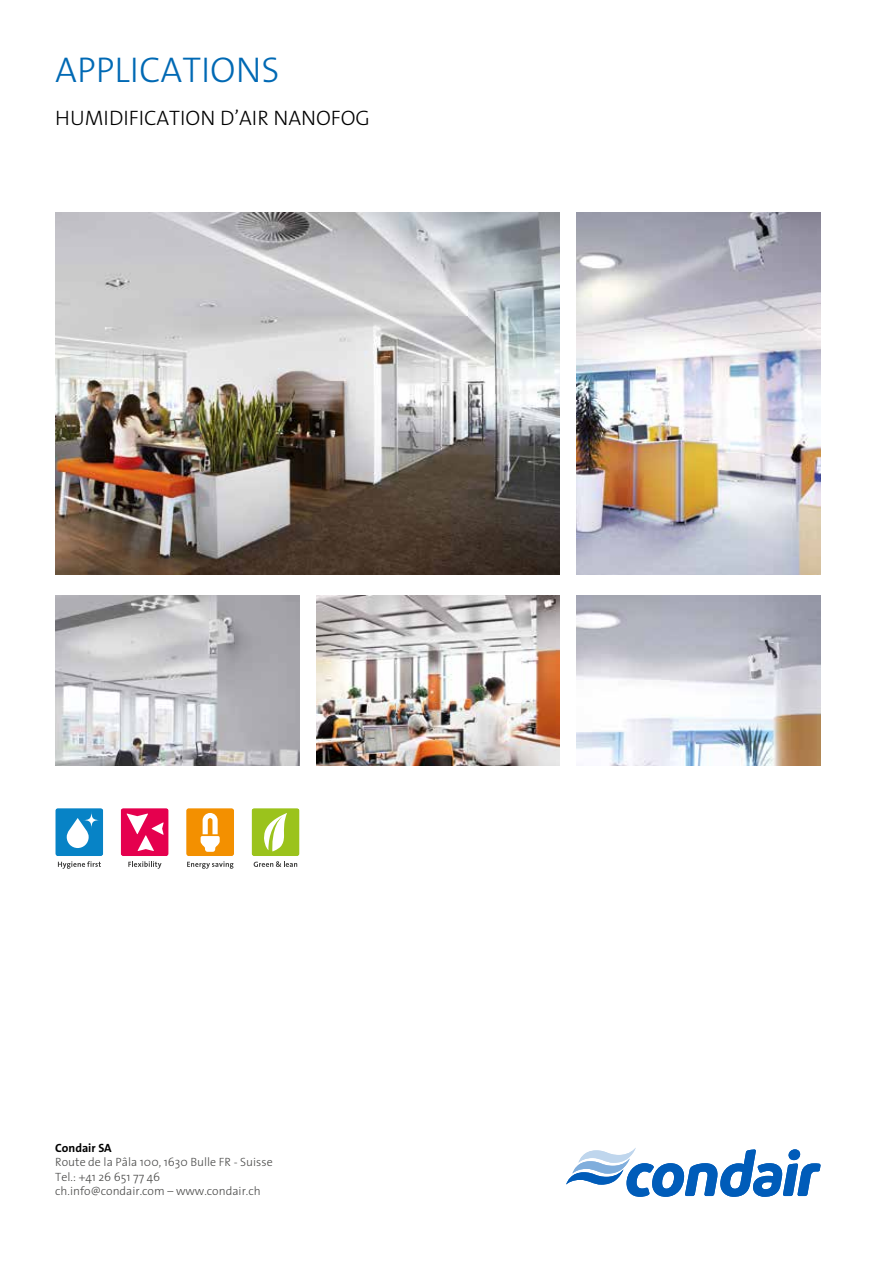
<style>
.page{position:relative;width:893px;height:1263px;background:#fff}
.page>*{position:absolute;margin:0;border:0;box-sizing:border-box;transform-origin:0 0}
.t1{font:300 36px "The Sans";color:#0069b4}
.t2{font:300 21px "The Sans";color:#000}
.t3{font:300 12px/14.4px "The Sans";color:#4a4a49}
.t4{font:700 12px "The Sans B W7";color:#000}
</style>
<div class="page">
<svg style="left:121px;top:808px;width:48px;height:61px"></svg>
<svg style="left:55px;top:808px;width:48px;height:61px"></svg>
<svg style="left:186px;top:808px;width:48px;height:61px"></svg>
<svg style="left:252px;top:808px;width:48px;height:59px"></svg>
<svg style="left:566px;top:1148px;width:254px;height:49px"></svg>
<img style="left:55px;top:213px;width:505px;height:361px">
<img style="left:577px;top:595px;width:244px;height:170px">
<img style="left:577px;top:213px;width:244px;height:361px">
<img style="left:55px;top:595px;width:244px;height:170px">
<img style="left:316px;top:595px;width:244px;height:170px">
<h1 class="t1" style="left:55px;top:40px;width:226px">APPLICATIONS</h1>
<h2 class="t2" style="left:55px;top:100px;width:316px">HUMIDIFICATION D’AIR NANOFOG</h2>
<p class="t4" style="left:55px;top:1140px;width:58px">Condair SA</p>
<p class="t3" style="left:55px;top:1154px;width:219px">Route de la Pâla 100, 1630 Bulle FR - Suisse<br>Tel.: +41 26 651 77 46 ch.info@condair.com – www.condair.ch</p>
</div>
